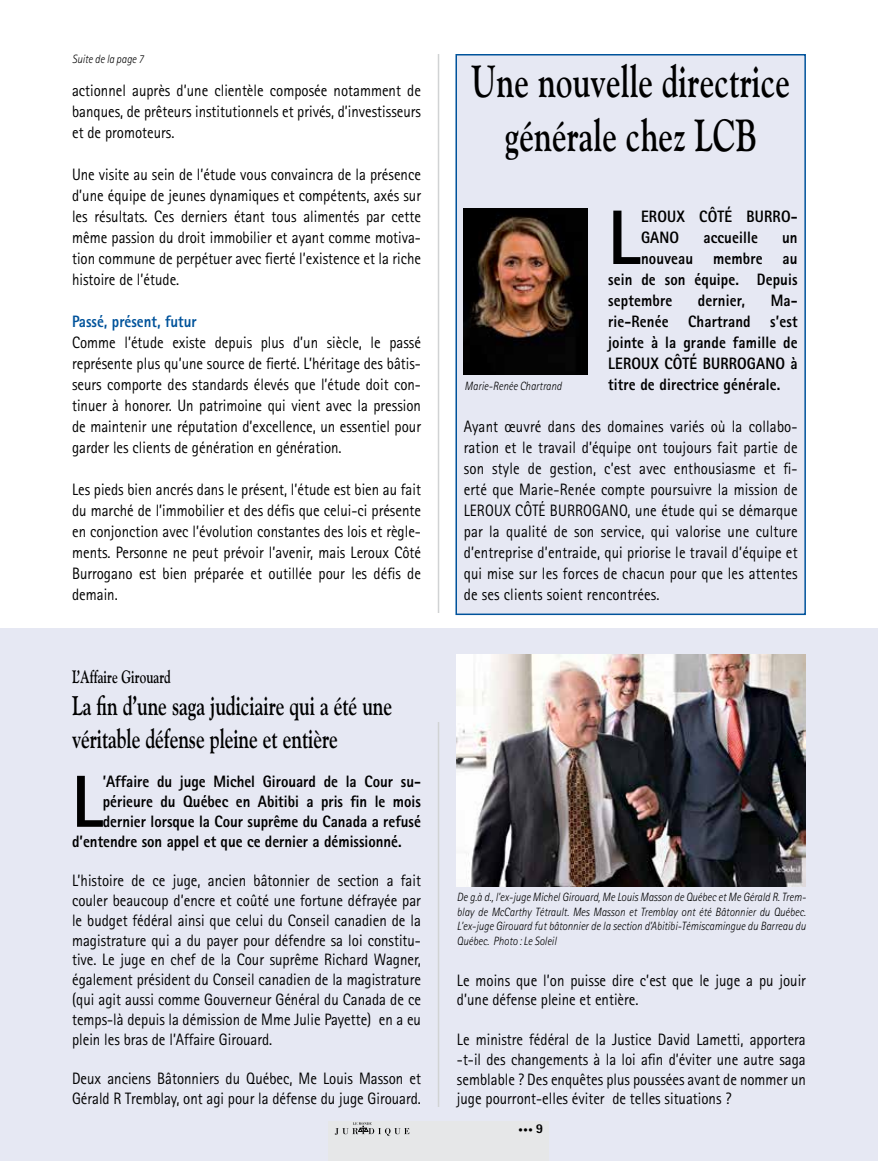
<style>
.page{position:relative;width:878px;height:1161px;background:#fff}
.page>*{position:absolute;margin:0;border:0;box-sizing:border-box;transform-origin:0 0}
.t1{font:800 77.4px "Rotis Sans Serif";color:#000;scale:.9 1}
.t2{font:800 73.95px "Rotis Sans Serif";color:#000;scale:.9 1}
.t3{font:700 45px/54px "Goudy Old Style BT";letter-spacing:.01em;color:#000;text-align:center;scale:.7 1}
.t4{font:700 27px/32.4px "Goudy Old Style BT";color:#000;scale:.7 1}
.t5{font:700 18px "Goudy Old Style BT";letter-spacing:.01em;color:#000;scale:.7 1}
.t6{font:16.5px/21px "Rotis Sans Serif";color:#000;text-align:justify;scale:.9 1}
.t7{font:800 16.5px/21px "Rotis Sans Serif";color:#000;scale:.9 1}
.t8{font:800 16.5px "Rotis Sans Serif";color:#00539b;scale:.9 1}
.t9{font:italic 300 12px/14.4px "Rotis Sans Serif";color:#000;text-align:justify;scale:.9 1}
.t10{font:800 9px "Rotis Sans Serif";color:#000}
.s1{font-size:13.5px}
</style>
<div class="page">
<div style="left:0;top:628px;width:878px;height:533px;background:#e6e8f3"></div>
<div style="left:328px;top:1121px;width:221px;height:40px;background:#e6e7e8"></div>
<svg style="left:335px;top:1122px;width:74px;height:14px"></svg>
<hr style="left:438px;top:54px;width:1px;height:1053px;background:#d1d3d4">
<div style="left:456px;top:55px;width:349px;height:559px;background:#e6e8f3"></div>
<div style="left:455px;top:54px;width:350px;height:561px;border:2px solid #00539b"></div>
<img style="left:463px;top:208px;width:125px;height:166px">
<img style="left:457px;top:654px;width:348px;height:232px">
<div style="left:428px;top:613px;width:20px;height:17px;background:#fff"></div>
<div style="left:428px;top:628px;width:20px;height:94px;background:#e6e8f3"></div>
<p class="t9" style="left:72px;top:52px;width:81px">Suite de la page 7</p>
<p class="t6" style="left:72px;top:80px;width:389px">actionnel auprès d’une clientèle composée notamment de banques, de prêteurs institutionnels et privés, d’investisseurs et de promoteurs.</p>
<p class="t6" style="left:72px;top:164px;width:389px">Une visite au sein de l’étude vous convaincra de la présence d’une équipe de jeunes dynamiques et compétents, axés sur les résultats. Ces derniers étant tous alimentés par cette même passion du droit immobilier et ayant comme motiva&shy;tion commune de perpétuer avec fierté l’existence et la riche histoire de l’étude.</p>
<p class="t8" style="left:72px;top:311px;width:140px">Passé, présent, futur</p>
<p class="t6" style="left:72px;top:332px;width:389px">Comme l’étude existe depuis plus d’un siècle, le passé représente plus qu’une source de fierté. L’héritage des bâtis&shy;seurs comporte des standards élevés que l’étude doit con&shy;tinuer à honorer. Un patrimoine qui vient avec la pression de maintenir une réputation d’excellence, un essentiel pour garder les clients de génération en génération.</p>
<p class="t6" style="left:72px;top:479px;width:389px">Les pieds bien ancrés dans le présent, l’étude est bien au fait du marché de l’immobilier et des défis que celui-ci présente en conjonction avec l’évolution constantes des lois et règle&shy;ments. Personne ne peut prévoir l’avenir, mais Leroux Côté Burrogano est bien préparée et outillée pour les défis de demain.</p>
<p class="t5" style="left:72px;top:665px;width:142px">L’Affaire Girouard</p>
<h3 class="t4" style="left:72px;top:689px;width:459px">La fin d’une saga judiciaire qui a été une véritable défense pleine et entière</h3>
<h2 class="t2" style="left:72px;top:755px;width:36px">L</h2>
<p class="t7" style="left:103px;top:771px;width:355px">’Affaire du juge Michel Girouard de la Cour su-</p>
<p class="t7" style="left:103px;top:791px;width:355px">périeure du Québec en Abitibi a pris fin le mois</p>
<p class="t7" style="left:103px;top:811px;width:355px">dernier lorsque la Cour suprême du Canada a refusé</p>
<p class="t7" style="left:72px;top:830px;width:368px">d’entendre son appel et que ce dernier a démissionné.</p>
<p class="t6" style="left:72px;top:871px;width:389px;line-height:19.8px">L’histoire de ce juge, ancien bâtonnier de section a fait couler beaucoup d’encre et coûté une fortune défrayée par le budget fédéral ainsi que celui du Conseil canadien de la magistrature qui a du payer pour défendre sa loi constitu&shy;tive. Le juge en chef de la Cour suprême Richard Wagner, également président du Conseil canadien de la magistrature (qui agit aussi comme Gouverneur Général du Canada de ce temps-là depuis la démission de Mme Julie Payette) en a eu plein les bras de l’Affaire Girouard.</p>
<p class="t6" style="left:72px;top:1069px;width:389px;line-height:19.8px">Deux anciens Bâtonniers du Québec, Me Louis Masson et<br>Gérald R Tremblay, ont agi pour la défense du juge Girouard.</p>
<h3 class="t3" style="left:471px;top:53px;width:456px">Une nouvelle directrice générale chez LCB</h3>
<h1 class="t1" style="left:608px;top:189px;width:37px">L</h1>
<p class="t7" style="left:641px;top:206px;width:174px">EROUX CÔTÉ BURRO-<br>GANO</p>
<p class="t7" style="left:703px;top:227px;width:62px">accueille</p>
<p class="t7" style="left:782px;top:227px;width:19px">un</p>
<p class="t7" style="left:641px;top:248px;width:175px">nouveau membre au</p>
<p class="t7" style="left:608px;top:269px;width:212px">sein de son équipe. Depuis</p>
<p class="t7" style="left:608px;top:290px;width:73px">septembre</p>
<p class="t7" style="left:698px;top:290px;width:54px">dernier,</p>
<p class="t7" style="left:608px;top:290px;width:212px;text-align:justify;text-indent:162px">Ma&shy;rie-Renée Chartrand s’est jointe à la grande famille de LEROUX CÔTÉ BURROGANO à titre de directrice générale.</p>
<p class="t6" style="left:463px;top:416px;width:372px">Ayant œuvré dans des domaines variés où la collabo&shy;ration et le travail d’équipe ont toujours fait partie de son style de gestion, c’est avec enthousiasme et fi&shy;erté que Marie-Renée compte poursuivre la mission de LEROUX CÔTÉ BURROGANO, une étude qui se démarque par la qualité de son service, qui valorise une culture d’entreprise d’entraide, qui priorise le travail d’équipe et qui mise sur les forces de chacun pour que les attentes de ses clients soient rencontrées.</p>
<p class="t9" style="left:464px;top:379px;width:109px">Marie-Renée Chartrand</p>
<p class="t9" style="left:457px;top:890px;width:389px">De g.à d., l’ex-juge Michel Girouard, Me Louis Masson de Québec et Me Gérald R. Trem&shy;blay de McCarthy Tétrault. Mes Masson et Tremblay ont été Bâtonnier du Québec.<br>L’ex-juge Girouard fut bâtonnier de la section d’Abitibi-Témiscamingue du Barreau du Québec. Photo : Le Soleil</p>
<p class="t6" style="left:457px;top:970px;width:389px;line-height:19.8px">Le moins que l’on puisse dire c’est que le juge a pu jouir d’une défense pleine et entière.</p>
<p class="t6" style="left:457px;top:1029px;width:389px;line-height:19.8px">Le ministre fédéral de la Justice David Lametti, apportera -t-il des changements à la loi afin d’éviter une autre saga semblable ? Des enquêtes plus poussées avant de nommer un juge pourront-elles éviter de telles situations ?</p>
<p class="t10" style="left:518px;top:1124px;width:27px">••• <span class="s1">9</span></p>
</div>
